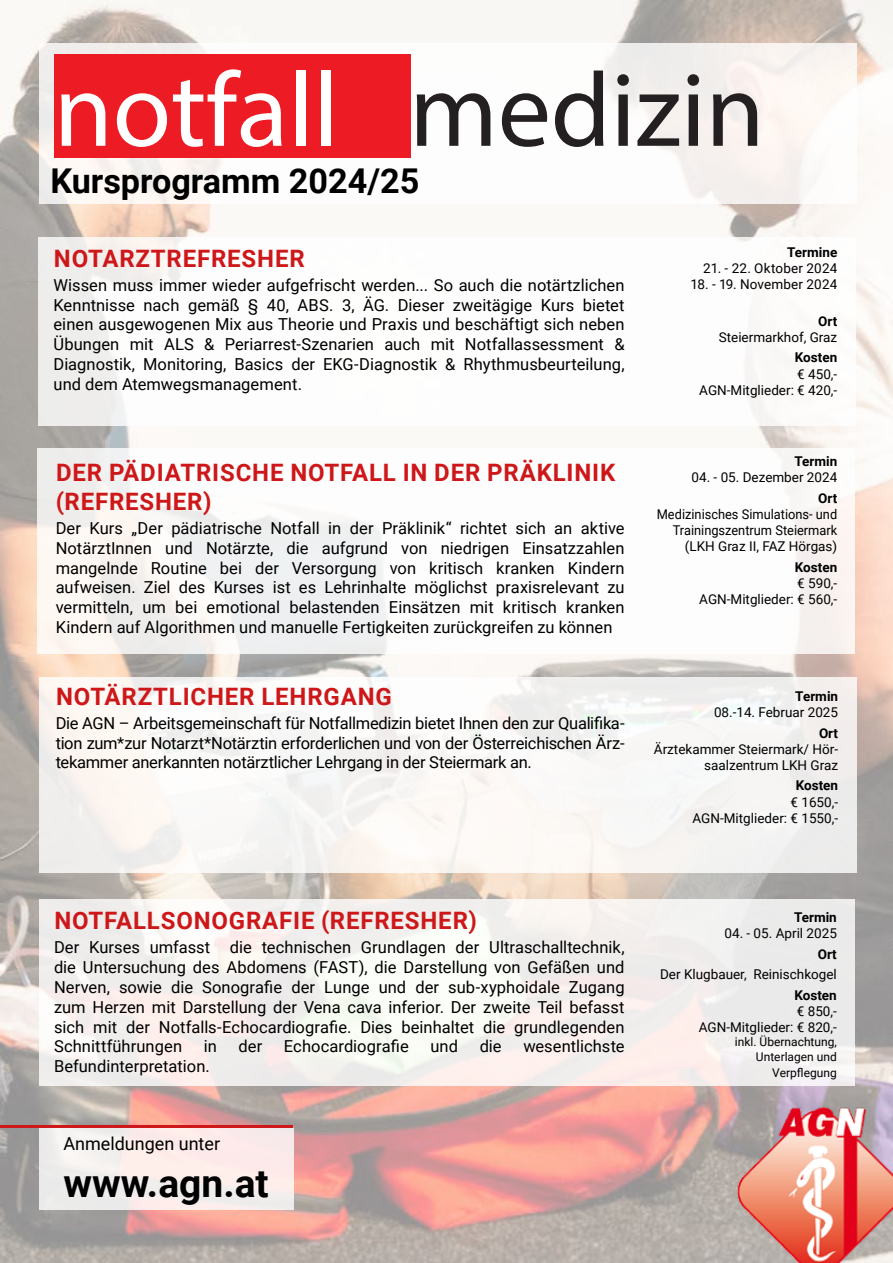
<style>
.page{position:relative;width:893px;height:1263px;background:#fff}
.page>*{position:absolute;margin:0;border:0;box-sizing:border-box;transform-origin:0 0}
.t1{font:106.05px "Myriad Pro";color:#fff}
.t2{font:700 39px "Roboto";color:#000}
.t3{font:700 34.2px "Roboto";color:#000}
.t4{font:700 24px/28.8px "Roboto";letter-spacing:.035em;color:#cd1719}
.t5{font:18px "Roboto";color:#000}
.t6{font:16.5px/19.8px "Roboto";color:#000;text-align:justify}
.t7{font:13.5px/16.2px "Roboto";color:#000;text-align:right}
.t8{font:13.5px/16.2px "Roboto";color:#000;text-align:right;scale:.95 1}
.t9{font:700 13.5px "Roboto";color:#000}
.t10{font:12px/14.4px "Roboto";color:#000;text-align:right}
.s1{color:#241f21}
</style>
<div class="page">
<img style="left:0;top:0;width:893px;height:1263px">
<div style="left:38px;top:237px;width:817px;height:189px;background:#fff"></div>
<div style="left:39px;top:43px;width:817px;height:161px;background:linear-gradient(to right,#fbf9f8,#fbf8f6)"></div>
<div style="left:54px;top:54px;width:357px;height:104px;background:#ed1c24"></div>
<div style="left:39px;top:1125px;width:254px;height:84px;background:linear-gradient(to right,#f0efed,#fdebea)"></div>
<hr style="left:0;top:1125px;width:293px;height:3px;background:#cd1719">
<div style="left:38px;top:449px;width:817px;height:205px;background:linear-gradient(to right,#f6f4f3,#fffdfd)"></div>
<div style="left:39px;top:677px;width:817px;height:196px;background:#f8f6f4"></div>
<div style="left:39px;top:899px;width:816px;height:186px;background:linear-gradient(to right,#f7f3f0,#f1efed)"></div>
<img style="left:727px;top:1097px;width:166px;height:166px">
<h1 class="t1" style="left:54px;top:45px;width:712px">notfall <span class="s1">medizin</span></h1>
<h3 class="t3" style="left:50px;top:157px;width:371px">Kursprogramm 2024/25</h3>
<h3 class="t4" style="left:54px;top:243px;width:252px">NOTARZTREFRESHER</h3>
<p class="t6" style="left:54px;top:274px;width:573px">Wissen muss immer wieder aufgefrischt werden... So auch die notärtzlichen Kenntnisse nach gemäß § 40, ABS. 3, ÄG. Dieser zweitägige Kurs bietet einen ausgewogenen Mix aus Theorie und Praxis und beschäftigt sich neben Übungen mit ALS &amp; Periarrest-Szenarien auch mit Notfallassessment &amp; Diagnostik, Monitoring, Basics der EKG-Diagnostik &amp; Rhythmusbeurteilung, und dem Atemwegsmanagement.</p>
<h3 class="t4" style="left:56px;top:457px;width:561px">DER PÄDIATRISCHE NOTFALL IN DER PRÄKLINIK (REFRESHER)</h3>
<p class="t6" style="left:56px;top:518px;width:570px">Der Kurs „Der pädiatrische Notfall in der Präklinik“ richtet sich an aktive NotärztInnen und Notärzte, die aufgrund von niedrigen Einsatzzahlen mangelnde Routine bei der Versorgung von kritisch kranken Kindern aufweisen. Ziel des Kurses ist es Lehrinhalte möglichst praxisrelevant zu vermitteln, um bei emotional belastenden Einsätzen mit kritisch kranken Kindern auf Algorithmen und manuelle Fertigkeiten zurückgreifen zu können</p>
<h3 class="t4" style="left:56px;top:681px;width:337px">NOTÄRZTLICHER LEHRGANG</h3>
<p class="t6" style="left:56px;top:712px;width:570px">Die AGN – Arbeitsgemeinschaft für Notfallmedizin bietet Ihnen den zur Qualifika&shy;tion zum*zur Notarzt*Notärztin erforderlichen und von der Österreichischen Ärz&shy;tekammer anerkannten notärztlicher Lehrgang in der Steiermark an.</p>
<p class="t9" style="left:787px;top:242px;width:52px">Termine</p>
<p class="t7" style="left:703px;top:260px;width:136px">21. - 22. Oktober 2024</p>
<p class="t7" style="left:690px;top:276px;width:148px">18. - 19. November 2024</p>
<p class="t9" style="left:818px;top:312px;width:21px">Ort</p>
<p class="t7" style="left:719px;top:329px;width:120px">Steiermarkhof, Graz</p>
<p class="t9" style="left:795px;top:348px;width:44px">Kosten</p>
<p class="t7" style="left:699px;top:365px;width:140px">€ 450,-<br>AGN-Mitglieder: € 420,-</p>
<p class="t9" style="left:794px;top:452px;width:44px">Termin</p>
<p class="t7" style="left:692px;top:469px;width:147px">04. - 05. Dezember 2024</p>
<p class="t9" style="left:818px;top:488px;width:21px">Ort</p>
<p class="t8" style="left:657px;top:505px;width:192px">Medizinisches Simulations- und<br>Trainingszentrum Steiermark (LKH Graz II, FAZ Hörgas)</p>
<p class="t9" style="left:795px;top:557px;width:44px">Kosten</p>
<p class="t7" style="left:699px;top:574px;width:140px">€ 590,-<br>AGN-Mitglieder: € 560,-</p>
<p class="t9" style="left:795px;top:687px;width:44px">Termin</p>
<p class="t7" style="left:714px;top:704px;width:126px">08.-14. Februar 2025</p>
<p class="t9" style="left:819px;top:723px;width:21px">Ort</p>
<p class="t7" style="left:654px;top:740px;width:186px">Ärztekammer Steiermark/ Hör&shy;saalzentrum LKH Graz</p>
<p class="t9" style="left:796px;top:776px;width:44px">Kosten</p>
<p class="t7" style="left:692px;top:793px;width:147px">€ 1650,-<br>AGN-Mitglieder: € 1550,-</p>
<h3 class="t4" style="left:54px;top:905px;width:424px">NOTFALLSONOGRAFIE (REFRESHER)</h3>
<p class="t6" style="left:54px;top:937px;width:572px">Der Kurses umfasst die technischen Grundlagen der Ultraschalltechnik, die Untersuchung des Abdomens (FAST), die Darstellung von Gefäßen und Nerven, sowie die Sonografie der Lunge und der sub-xyphoidale Zugang zum Herzen mit Darstellung der Vena cava inferior. Der zweite Teil befasst sich mit der Notfalls-Echocardiografie. Dies beinhaltet die grundlegenden Schnittführungen</p>
<p class="t6" style="left:204px;top:1036px;width:15px">in</p>
<p class="t6" style="left:238px;top:1036px;width:25px">der</p>
<p class="t6" style="left:284px;top:1036px;width:126px">Echocardiografie</p>
<p class="t6" style="left:430px;top:1036px;width:29px">und</p>
<p class="t6" style="left:480px;top:1036px;width:24px">die</p>
<p class="t6" style="left:523px;top:1036px;width:103px">wesentlichste</p>
<p class="t6" style="left:54px;top:1056px;width:157px">Befundinterpretation.</p>
<p class="t5" style="left:63px;top:1131px;width:158px">Anmeldungen unter</p>
<h2 class="t2" style="left:63px;top:1156px;width:207px">www.agn.at</h2>
<p class="t9" style="left:794px;top:908px;width:44px">Termin</p>
<p class="t7" style="left:724px;top:925px;width:114px">04. - 05. April 2025</p>
<p class="t9" style="left:818px;top:944px;width:21px">Ort</p>
<p class="t7" style="left:660px;top:966px;width:178px">Der Klugbauer, Reinischkogel</p>
<p class="t9" style="left:794px;top:985px;width:44px">Kosten</p>
<p class="t7" style="left:699px;top:1002px;width:140px">€ 850,-<br>AGN-Mitglieder: € 820,-</p>
<p class="t10" style="left:735px;top:1034px;width:103px">inkl. Übernachtung,<br>Unterlagen und</p>
<p class="t10" style="left:772px;top:1065px;width:66px">Verpflegung</p>
</div>
